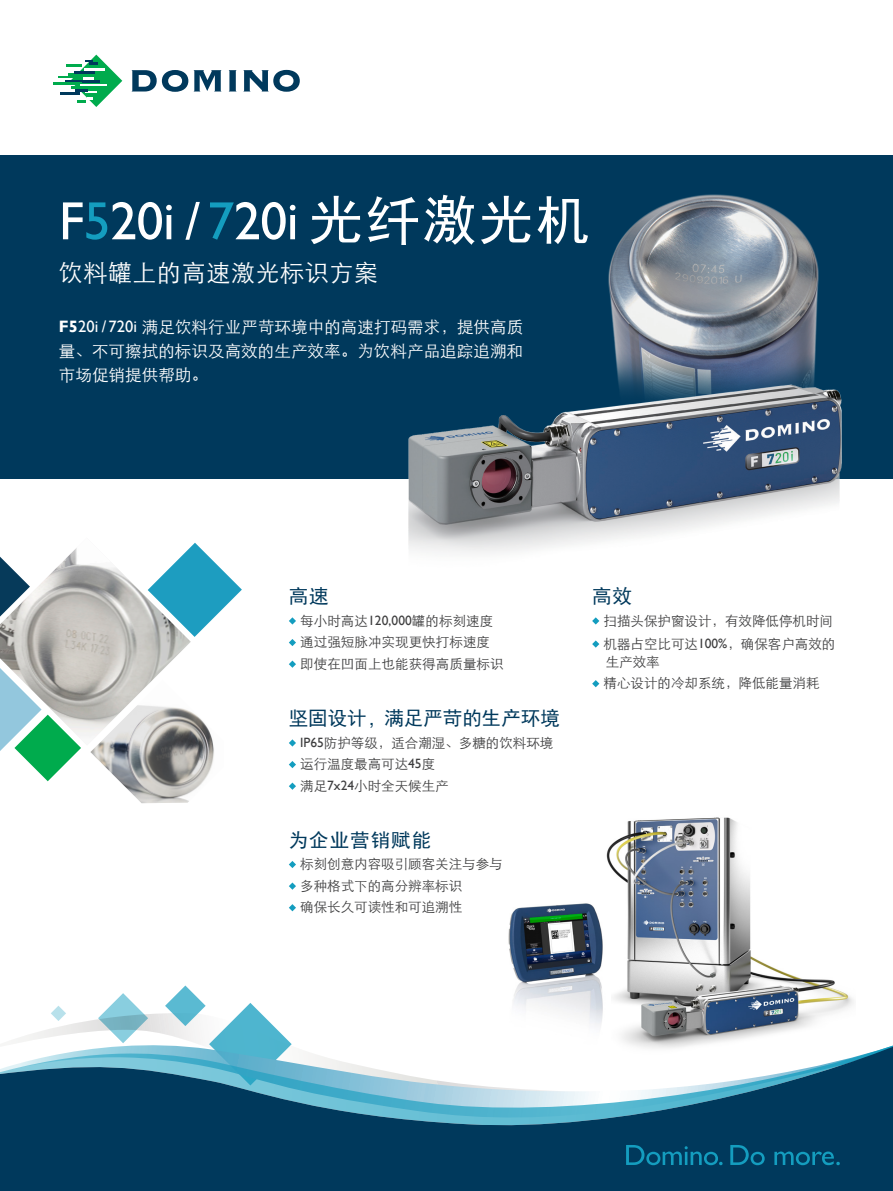
<style>
.page{position:relative;width:893px;height:1191px;background:#fff}
.page>*{position:absolute;margin:0;border:0;box-sizing:border-box;transform-origin:0 0}
.t1{font:54px "Gill Sans";letter-spacing:-.01em;color:#fff}
.t2{font:24px "ST Xihei";letter-spacing:.025em;color:#fff}
.t3{font:19.5px "Sim Hei";color:#00395c}
.t4{font:19.5px "Sim Hei";letter-spacing:.05em;color:#00395c}
.t5{font:16.5px/24px "ST Xihei";letter-spacing:.005em;color:#fff;text-align:justify}
.t6{font:13.5px/18px "ST Xihei";color:#3e3e3f}
.s1{color:#149dbf}
.s2{font-family:"Sim Hei"}
.s3{font-family:"Gill Sans";font-weight:700}
.s4{font-family:"Gill Sans"}
.s5{font-family:"ST Xihei"}
</style>
<div class="page">
<div style="left:0;top:155px;width:893px;height:323px;background:#00395c"></div>
<svg style="left:194px;top:70px;width:27px;height:21px"></svg>
<svg style="left:229px;top:70px;width:7px;height:21px"></svg>
<svg style="left:244px;top:70px;width:56px;height:22px"></svg>
<svg style="left:132px;top:70px;width:56px;height:22px"></svg>
<hr style="left:53px;top:83px;width:29px;height:2px;background:#00ab4d">
<svg style="left:58px;top:55px;width:64px;height:52px"></svg>
<svg style="left:289px;top:739px;width:7px;height:7px"></svg>
<svg style="left:289px;top:761px;width:7px;height:7px"></svg>
<svg style="left:289px;top:782px;width:7px;height:8px"></svg>
<svg style="left:289px;top:617px;width:7px;height:7px"></svg>
<svg style="left:289px;top:639px;width:7px;height:7px"></svg>
<svg style="left:289px;top:660px;width:7px;height:8px"></svg>
<svg style="left:592px;top:617px;width:7px;height:7px"></svg>
<svg style="left:592px;top:640px;width:7px;height:7px"></svg>
<svg style="left:592px;top:680px;width:7px;height:7px"></svg>
<svg style="left:289px;top:861px;width:7px;height:7px"></svg>
<svg style="left:289px;top:882px;width:7px;height:7px"></svg>
<svg style="left:289px;top:904px;width:7px;height:7px"></svg>
<svg style="left:103px;top:993px;width:40px;height:20px"></svg>
<svg style="left:44px;top:1013px;width:121px;height:18px"></svg>
<svg style="left:51px;top:1006px;width:15px;height:15px"></svg>
<svg style="left:11px;top:1031px;width:154px;height:10px"></svg>
<svg style="left:165px;top:985px;width:124px;height:56px"></svg>
<svg style="left:0;top:1041px;width:893px;height:150px;fill:#00395c"></svg>
<svg style="left:626px;top:1145px;width:214px;height:20px;background:#055477"></svg>
<img style="left:608px;top:194px;width:211px;height:168px">
<img style="left:377px;top:362px;width:470px;height:191px">
<img style="left:601px;top:817px;width:254px;height:237px">
<svg style="left:0;top:542px;width:242px;height:262px"></svg>
<img style="left:500px;top:889px;width:110px;height:158px">
<p class="t1" style="left:59px;top:190px;width:532px">F<span class="s1">5</span>20i / <span class="s1">7</span>20i <span class="s2">光纤激光机</span></p>
<p class="t2" style="left:59px;top:254px;width:321px">饮料罐上的高速激光标识方案</p>
<p class="t5" style="left:59px;top:313px;width:466px"><span class="s3">F5</span><span class="s4">20i / 720i</span> 满足饮料行业严苛环境中的高速打码需求，提供高质量、不可擦拭的标识及高效的生产效率。为饮料产品追踪追溯和市场促销提供帮助。</p>
<p class="t3" style="left:289px;top:586px;width:41px">高速</p>
<p class="t6" style="left:300px;top:610px;width:195px">每小时高达<span class="s4">120,000</span>罐的标刻速度</p>
<p class="t6" style="left:300px;top:632px;width:191px">通过强短脉冲实现更快打标速度</p>
<p class="t6" style="left:300px;top:653px;width:205px">即使在凹面上也能获得高质量标识</p>
<p class="t3" style="left:289px;top:708px;width:273px">坚固设计<span class="s5">，</span>满足严苛的生产环境</p>
<p class="t6" style="left:300px;top:732px;width:255px"><span class="s4">IP65</span>防护等级，适合潮湿、多糖的饮料环境</p>
<p class="t6" style="left:300px;top:754px;width:137px">运行温度最高可达<span class="s4">45</span>度</p>
<p class="t6" style="left:300px;top:775px;width:150px">满足<span class="s4">7x24</span>小时全天候生产</p>
<p class="t4" style="left:289px;top:829px;width:144px">为企业营销赋能</p>
<p class="t6" style="left:300px;top:854px;width:204px">标刻创意内容吸引顾客关注与参与</p>
<p class="t6" style="left:300px;top:875px;width:163px">多种格式下的高分辨率标识</p>
<p class="t6" style="left:300px;top:897px;width:163px">确保长久可读性和可追溯性</p>
<p class="t3" style="left:592px;top:586px;width:41px">高效</p>
<p class="t6" style="left:603px;top:610px;width:231px">扫描头保护窗设计，有效降低停机时间</p>
<p class="t6" style="left:603px;top:633px;width:233px">机器占空比可达<span class="s4">100%</span>，确保客户高效的生产效率</p>
<p class="t6" style="left:603px;top:673px;width:218px">精心设计的冷却系统，降低能量消耗</p>
</div>
